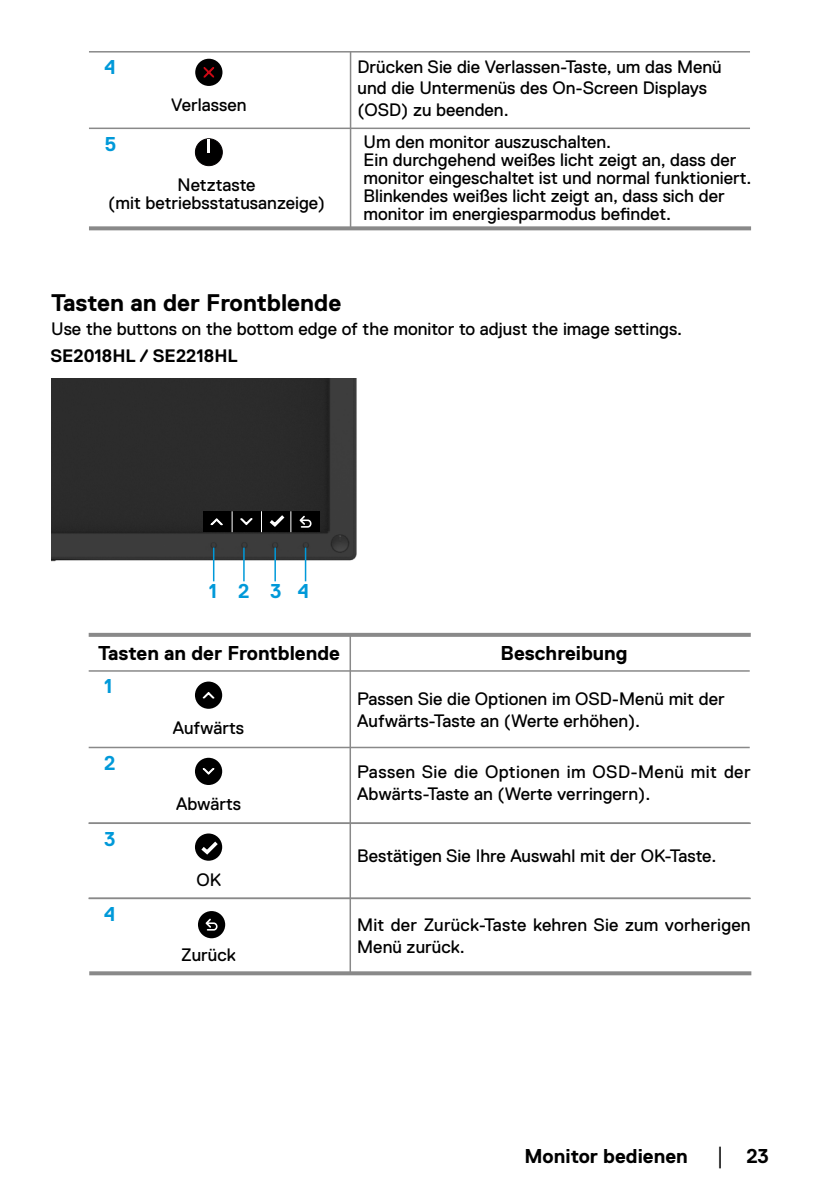
<style>
.page{position:relative;width:840px;height:1191px;background:#fff}
.page>*{position:absolute;margin:0;border:0;box-sizing:border-box;transform-origin:0 0}
.t1{font:700 24px "Dell Replica";color:#000}
.t2{font:700 20px "Dell Replica";color:#000}
.t3{font:700 20px "Dell Replica";color:#0099d9}
.t4{font:18px/21.6px "Dell Replica";color:#000}
.t5{font:700 18px "Dell Replica";color:#000}
.s1{font-family:"Times New Roman";font-weight:400;font-size:18px}
</style>
<div class="page">
<svg style="left:89px;top:226px;width:661px;height:4px;background:#939393"></svg>
<hr style="left:349px;top:52px;width:2px;height:176px;background:#898989">
<hr style="left:89px;top:51px;width:660px;height:2px;background:#898989">
<hr style="left:89px;top:128px;width:660px;height:1px;background:#898989">
<div style="left:195px;top:139px;width:27px;height:27px;background:#000;border-radius:50%"></div>
<div style="left:195px;top:138px;width:27px;height:28px;border:1px solid #050001;border-radius:50%"></div>
<hr style="left:207px;top:139px;width:3px;height:14px;background:#fff">
<img style="left:51px;top:378px;width:306px;height:189px">
<hr style="left:213px;top:547px;width:1px;height:34px;background:#0099d9">
<hr style="left:243px;top:547px;width:1px;height:34px;background:#0099d9">
<hr style="left:274px;top:547px;width:2px;height:34px;background:#0099d9">
<hr style="left:304px;top:547px;width:2px;height:34px;background:#0099d9">
<div style="left:203px;top:511px;width:28px;height:21px;background:#000"></div>
<div style="left:291px;top:511px;width:28px;height:21px;background:#000"></div>
<div style="left:232px;top:511px;width:29px;height:21px;background:#000"></div>
<svg style="left:89px;top:633px;width:661px;height:4px;background:#8c8c8c"></svg>
<svg style="left:89px;top:971px;width:662px;height:4px;background:#929292"></svg>
<hr style="left:349px;top:635px;width:2px;height:338px;background:#898989">
<hr style="left:89px;top:670px;width:660px;height:1px;background:#898989">
<hr style="left:89px;top:746px;width:660px;height:2px;background:#898989">
<hr style="left:89px;top:822px;width:661px;height:2px;background:#898989">
<hr style="left:89px;top:897px;width:661px;height:2px;background:#898989">
<div style="left:195px;top:833px;width:27px;height:27px;background:#000;border-radius:50%"></div>
<svg style="left:197px;top:841px;width:23px;height:15px"></svg>
<div style="left:198px;top:911px;width:27px;height:27px;background:#000;border-radius:50%"></div>
<svg style="left:205px;top:918px;width:13px;height:13px"></svg>
<div style="left:195px;top:757px;width:27px;height:28px;background:#000;border-radius:50%"></div>
<svg style="left:202px;top:768px;width:13px;height:7px"></svg>
<div style="left:195px;top:681px;width:27px;height:28px;background:#000;border-radius:50%"></div>
<svg style="left:202px;top:692px;width:13px;height:7px"></svg>
<div style="left:195px;top:59px;width:27px;height:27px;background:#000;border-radius:50%"></div>
<svg style="left:203px;top:67px;width:12px;height:11px"></svg>
<svg style="left:299px;top:516px;width:13px;height:12px"></svg>
<svg style="left:240px;top:518px;width:13px;height:8px"></svg>
<svg style="left:210px;top:518px;width:13px;height:8px"></svg>
<svg style="left:231px;top:511px;width:1px;height:21px"></svg>
<svg style="left:261px;top:511px;width:30px;height:21px"></svg>
<p class="t3" style="left:104px;top:56px;width:13px">4</p>
<p class="t3" style="left:104px;top:133px;width:13px">5</p>
<p class="t4" style="left:171px;top:94px;width:77px">Verlassen</p>
<p class="t4" style="left:177px;top:174px;width:79px">Netztaste</p>
<p class="t4" style="left:108px;top:192px;width:218px">(mit betriebsstatusanzeige)</p>
<p class="t4" style="left:357px;top:56px;width:365px">Drücken Sie die Verlassen-Taste, um das Menü und die Untermenüs des On-Screen Displays (OSD) zu beenden.</p>
<p class="t4" style="left:363px;top:131px;width:249px">Um den monitor auszuschalten.</p>
<p class="t4" style="left:363px;top:151px;width:389px;line-height:18px">Ein durchgehend weißes licht zeigt an, dass der monitor eingeschaltet ist und normal funktioniert.<br>Blinkendes weißes licht zeigt an, dass sich der monitor im energiesparmodus befindet.</p>
<p class="t1" style="left:51px;top:289px;width:291px">Tasten an der Frontblende</p>
<p class="t4" style="left:51px;top:318px;width:632px">Use the buttons on the bottom edge of the monitor to adjust the image settings.</p>
<p class="t5" style="left:50px;top:345px;width:189px">SE2018HL / SE2218HL</p>
<p class="t3" style="left:208px;top:580px;width:10px">1</p>
<p class="t3" style="left:238px;top:580px;width:13px">2</p>
<p class="t3" style="left:270px;top:580px;width:13px">3</p>
<p class="t3" style="left:297px;top:580px;width:13px">4</p>
<p class="t2" style="left:98px;top:642px;width:243px">Tasten an der Frontblende</p>
<p class="t2" style="left:500px;top:642px;width:129px">Beschreibung</p>
<p class="t3" style="left:104px;top:675px;width:10px">1</p>
<p class="t3" style="left:104px;top:752px;width:13px">2</p>
<p class="t3" style="left:104px;top:827px;width:13px">3</p>
<p class="t3" style="left:104px;top:902px;width:13px">4</p>
<p class="t4" style="left:173px;top:717px;width:73px">Aufwärts</p>
<p class="t4" style="left:176px;top:793px;width:66px">Abwärts</p>
<p class="t4" style="left:196px;top:868px;width:26px">OK</p>
<p class="t4" style="left:181px;top:944px;width:56px">Zurück</p>
<p class="t4" style="left:357px;top:688px;width:369px">Passen Sie die Optionen im OSD-Menü mit der<br>Aufwärts-Taste an (Werte erhöhen).</p>
<p class="t4" style="left:357px;top:761px;width:394px">Passen Sie die Optionen im OSD-Menü mit der<br>Abwärts-Taste an (Werte verringern).</p>
<p class="t4" style="left:357px;top:844px;width:360px">Bestätigen Sie Ihre Auswahl mit der OK-Taste.</p>
<p class="t4" style="left:357px;top:914px;width:394px">Mit der Zurück-Taste kehren Sie zum vorherigen<br>Menü zurück.</p>
<p class="t2" style="left:524px;top:1144px;width:165px">Monitor bedienen</p>
<p class="t2" style="left:713px;top:1144px;width:57px"><span class="s1">│</span> 23</p>
</div>
